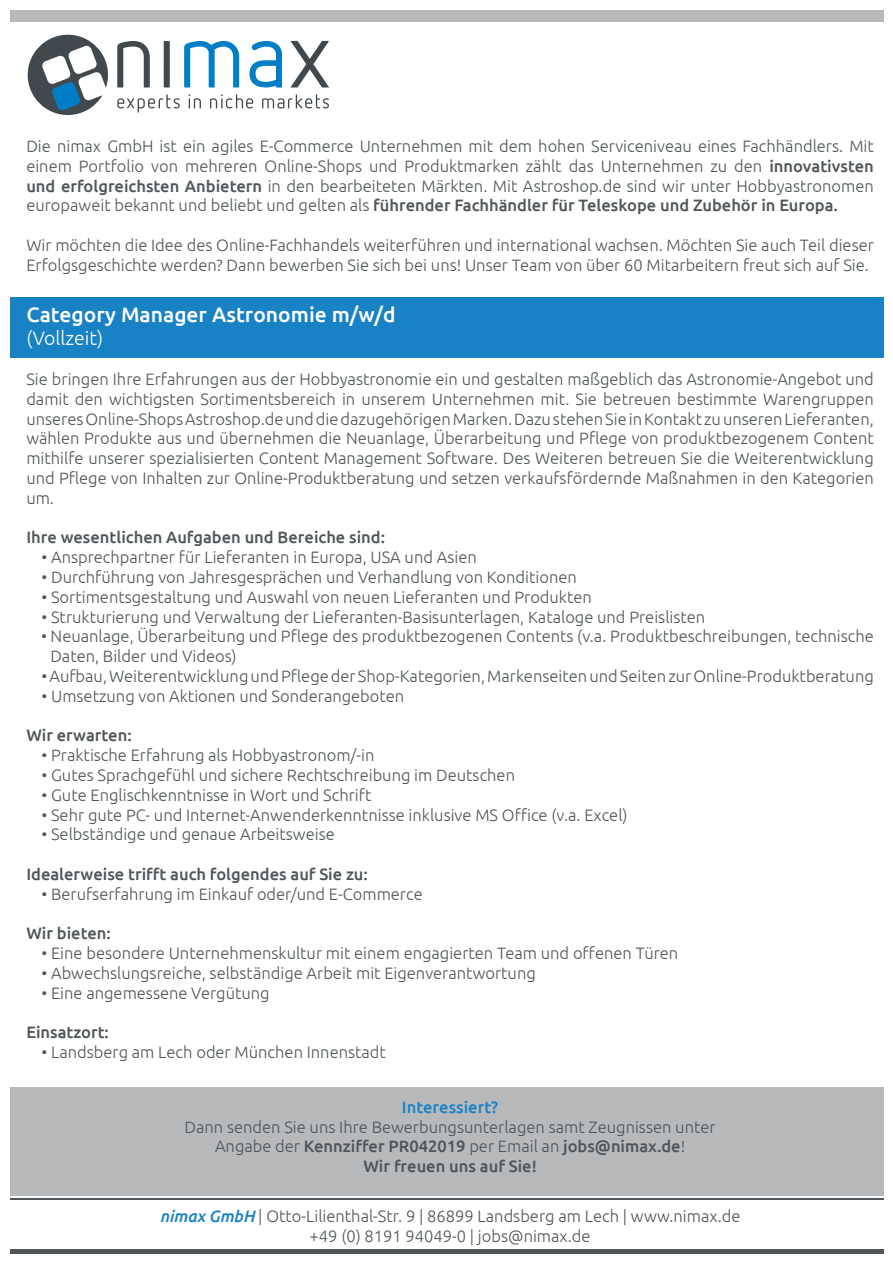
<style>
.page{position:relative;width:893px;height:1263px;background:#fff}
.page>*{position:absolute;margin:0;border:0;box-sizing:border-box;transform-origin:0 0}
.t1{font:500 21px "Ubuntu";color:#fff}
.t2{font:300 19.5px "Ubuntu";color:#fff}
.t3{font:300 16.5px/19.8px "Ubuntu";color:#4f5559;text-align:justify}
.t4{font:500 16.5px "Ubuntu";color:#4f5559}
.t5{font:500 16.5px "Ubuntu";color:#1982c5}
.s1{font-weight:500}
.s2{font-weight:500;font-style:italic;color:#1982c5}
</style>
<div class="page">
<div style="left:11px;top:11px;width:873px;height:11px;background:#b8b9bb"></div>
<div style="left:11px;top:1249px;width:873px;height:5px;background:#4f5559"></div>
<div style="left:11px;top:1087px;width:873px;height:108px;background:#b8b9bb"></div>
<hr style="left:11px;top:1198px;width:873px;height:2px;background:#4f5559">
<div style="left:10px;top:297px;width:873px;height:60px;background:#1982c5"></div>
<svg style="left:28px;top:35px;width:80px;height:80px"></svg>
<svg style="left:117px;top:41px;width:212px;height:47px"></svg>
<svg style="left:117px;top:94px;width:212px;height:19px"></svg>
<p class="t3" style="left:26px;top:136px;width:849px">Die nimax GmbH ist ein agiles E-Commerce Unternehmen mit dem hohen Serviceniveau eines Fachhändlers. Mit einem Portfolio von mehreren Online-Shops und Produktmarken zählt das Unternehmen zu den <span class="s1">innovativsten und erfolgreichsten Anbietern</span> in den bearbeiteten Märkten. Mit Astroshop.de sind wir unter Hobbyastronomen europaweit bekannt und beliebt und gelten als <span class="s1">führender Fachhändler für Teleskope und Zubehör in Europa.</span></p>
<p class="t3" style="left:26px;top:235px;width:849px">Wir möchten die Idee des Online-Fachhandels weiterführen und international wachsen. Möchten Sie auch Teil dieser<br>Erfolgsgeschichte werden? Dann bewerben Sie sich bei uns! Unser Team von über 60 Mitarbeitern freut sich auf Sie.</p>
<p class="t1" style="left:26px;top:301px;width:371px">Category Manager Astronomie m/w/d</p>
<p class="t2" style="left:26px;top:326px;width:78px">(Vollzeit)</p>
<p class="t3" style="left:26px;top:369px;width:849px">Sie bringen Ihre Erfahrungen aus der Hobbyastronomie ein und gestalten maßgeblich das Astronomie-Angebot und damit den wichtigsten Sortimentsbereich in unserem Unternehmen mit. Sie betreuen bestimmte Warengruppen unseres Online-Shops Astroshop.de und die dazugehörigen Marken. Dazu stehen Sie in Kontakt zu unseren Lieferanten, wählen Produkte aus und übernehmen die Neuanlage, Überarbeitung und Pflege von produktbezogenem Content mithilfe unserer spezialisierten Content Management Software. Des Weiteren betreuen Sie die Weiterentwicklung und Pflege von Inhalten zur Online-Produktberatung und setzen verkaufsfördernde Maßnahmen in den Kategorien um.</p>
<p class="t4" style="left:26px;top:527px;width:360px">Ihre wesentlichen Aufgaben und Bereiche sind:</p>
<p class="t3" style="left:41px;top:547px;width:437px">• Ansprechpartner für Lieferanten in Europa, USA und Asien</p>
<p class="t3" style="left:41px;top:567px;width:537px">• Durchführung von Jahresgesprächen und Verhandlung von Konditionen</p>
<p class="t3" style="left:41px;top:586px;width:552px">• Sortimentsgestaltung und Auswahl von neuen Lieferanten und Produkten</p>
<p class="t3" style="left:41px;top:606px;width:665px">• Strukturierung und Verwaltung der Lieferanten-Basisunterlagen, Kataloge und Preislisten</p>
<p class="t3" style="left:50px;top:626px;width:825px;text-indent:-9px">• Neuanlage, Überarbeitung und Pflege des produktbezogenen Contents (v.a. Produktbeschreibungen, technische<br>Daten, Bilder und Videos)</p>
<p class="t3" style="left:41px;top:666px;width:834px">• Aufbau, Weiterentwicklung und Pflege der Shop-Kategorien, Markenseiten und Seiten zur Online-Produktberatung</p>
<p class="t3" style="left:41px;top:685px;width:364px">• Umsetzung von Aktionen und Sonderangeboten</p>
<p class="t4" style="left:26px;top:725px;width:107px">Wir erwarten:</p>
<p class="t3" style="left:41px;top:745px;width:335px">• Praktische Erfahrung als Hobbyastronom/-in</p>
<p class="t3" style="left:41px;top:765px;width:475px">• Gutes Sprachgefühl und sichere Rechtschreibung im Deutschen</p>
<p class="t3" style="left:41px;top:784px;width:331px">• Gute Englischkenntnisse in Wort und Schrift</p>
<p class="t3" style="left:41px;top:804px;width:588px">• Sehr gute PC- und Internet-Anwenderkenntnisse inklusive MS Office (v.a. Excel)</p>
<p class="t3" style="left:41px;top:824px;width:295px">• Selbständige und genaue Arbeitsweise</p>
<p class="t4" style="left:26px;top:864px;width:343px">Idealerweise trifft auch folgendes auf Sie zu:</p>
<p class="t3" style="left:41px;top:883px;width:383px">• Berufserfahrung im Einkauf oder/und E-Commerce</p>
<p class="t4" style="left:26px;top:923px;width:86px">Wir bieten:</p>
<p class="t3" style="left:41px;top:943px;width:638px">• Eine besondere Unternehmenskultur mit einem engagierten Team und offenen Türen</p>
<p class="t3" style="left:41px;top:963px;width:496px">• Abwechslungsreiche, selbständige Arbeit mit Eigenverantwortung</p>
<p class="t3" style="left:41px;top:982px;width:230px">• Eine angemessene Vergütung</p>
<p class="t4" style="left:26px;top:1022px;width:84px">Einsatzort:</p>
<p class="t3" style="left:41px;top:1042px;width:346px">• Landsberg am Lech oder München Innenstadt</p>
<p class="t5" style="left:402px;top:1096px;width:98px">Interessiert?</p>
<p class="t3" style="left:185px;top:1116px;width:533px;text-align:center">Dann senden Sie uns Ihre Bewerbungsunterlagen samt Zeugnissen unter<br>Angabe der <span class="s1">Kennziffer PR042019</span> per Email an <span class="s1">jobs@nimax.de</span>!<br><span class="s1">Wir freuen uns auf Sie!</span></p>
<p class="t3" style="left:160px;top:1205px;width:582px;text-align:center"><span class="s2">nimax GmbH</span> | Otto-Lilienthal-Str. 9 | 86899 Landsberg am Lech | www.nimax.de +49 (0) 8191 94049-0 | jobs@nimax.de</p>
</div>
